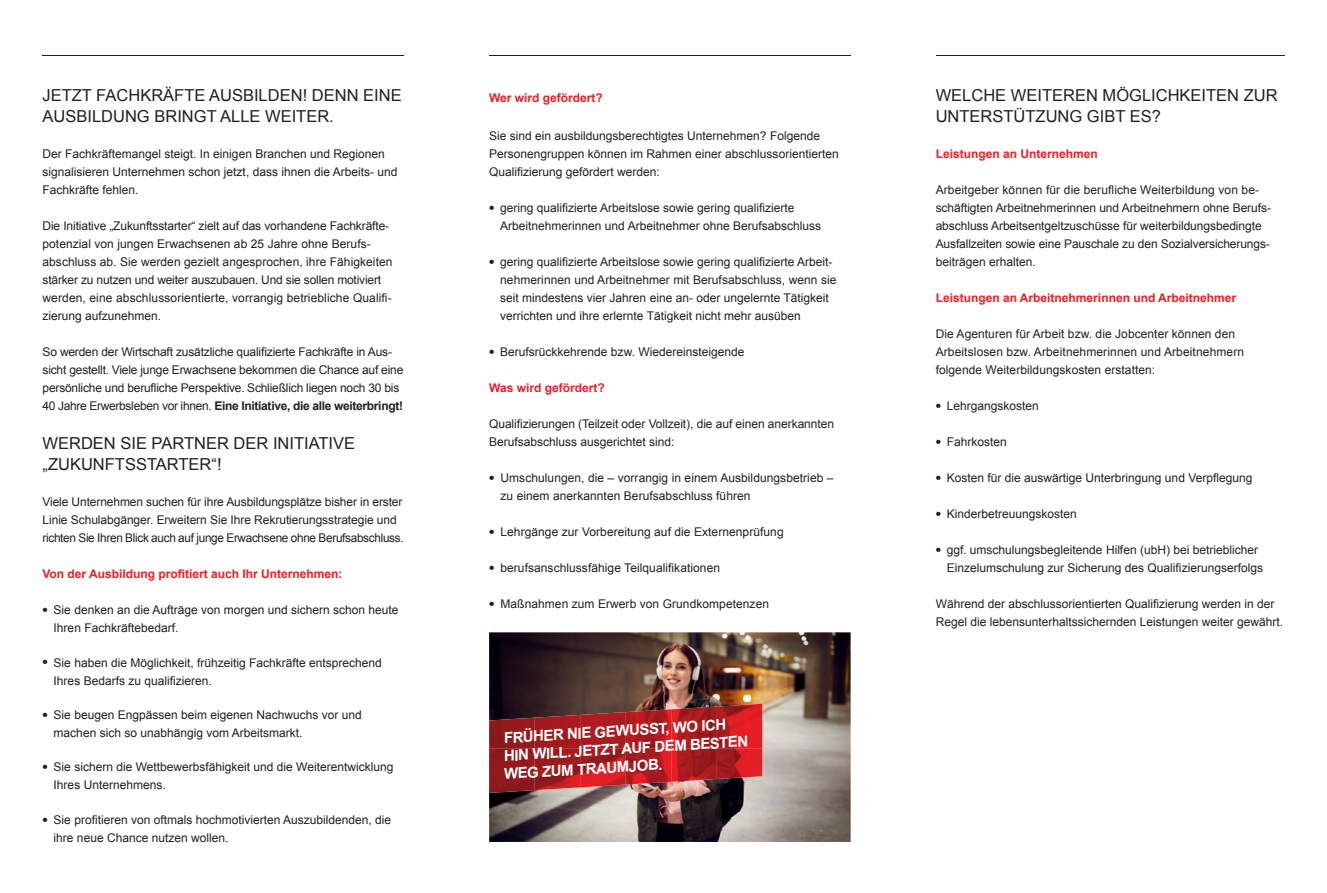
<style>
.page{position:relative;width:1327px;height:893px;background:#fff}
.page>*{position:absolute;margin:0;border:0;box-sizing:border-box;transform-origin:0 0}
.t1{font:16.5px/21px "Arial";color:#231f20}
.t2{font:700 15px/17.9px "Arial";color:#fff}
.t3{font:12px/18px "Arial";color:#231f20}
.t4{font:700 12px "Arial";color:#ee1d23}
.s1{font-weight:700}
.s2{font-weight:700;font-size:15px}
</style>
<div class="page">
<img style="left:489px;top:632px;width:361px;height:210px">
<hr style="left:43px;top:55px;width:361px;height:1px;background:#231f20">
<hr style="left:489px;top:55px;width:361px;height:1px;background:#231f20">
<hr style="left:935px;top:55px;width:349px;height:1px;background:#231f20">
<img style="left:489px;top:718px;width:46px;height:75px">
<img style="left:534px;top:715px;width:46px;height:75px">
<img style="left:580px;top:712px;width:46px;height:75px">
<img style="left:626px;top:709px;width:45px;height:76px">
<img style="left:671px;top:706px;width:46px;height:76px">
<img style="left:717px;top:704px;width:45px;height:75px">
<h1 class="t1" style="left:43px;top:85px;width:361px">JETZT FACHKRÄFTE AUSBILDEN! DENN EINE<br>AUSBILDUNG BRINGT ALLE WEITER.</h1>
<p class="t3" style="left:43px;top:145px;width:356px">Der Fachkräftemangel steigt. In einigen Branchen und Regionen signalisieren Unternehmen schon jetzt, dass ihnen die Arbeits- und<br>Fachkräfte fehlen.</p>
<p class="t3" style="left:43px;top:217px;width:351px">Die Initiative „Zukunftsstarter“ zielt auf das vorhandene Fachkräfte&shy;potenzial von jungen Erwachsenen ab 25 Jahre ohne Berufs&shy;abschluss ab. Sie werden gezielt angesprochen, ihre Fähigkeiten stärker zu nutzen und weiter auszubauen. Und sie sollen motiviert werden, eine abschlussorientierte, vorrangig betriebliche Quali fi&shy;zierung aufzunehmen.</p>
<p class="t3" style="left:43px;top:343px;width:362px">So werden der Wirtschaft zusätzliche qualifizierte Fachkräfte in Aus&shy;sicht gestellt. Viele junge Erwachsene bekommen die Chance auf eine persönliche und berufliche Perspektive. Schließlich liegen noch 30 bis 40 Jahre Erwerbsleben vor ihnen. <span class="s1">Eine Initiative, die alle weiterbringt!</span></p>
<h1 class="t1" style="left:43px;top:433px;width:314px">WERDEN SIE PARTNER DER INITIATIVE „ZUKUNFTSSTARTER“!</h1>
<p class="t3" style="left:43px;top:493px;width:363px">Viele Unternehmen suchen für ihre Ausbildungsplätze bisher in erster<br>Linie Schulabgänger. Erweitern Sie Ihre Rekrutierungsstrategie und richten Sie Ihren Blick auch auf junge Erwachsene ohne Berufsabschluss.</p>
<p class="t4" style="left:43px;top:566px;width:302px">Von der Ausbildung profitiert auch Ihr Unternehmen:</p>
<p class="t3" style="left:54px;top:601px;width:346px;text-indent:-11px"><span class="s2">•</span> Sie denken an die Aufträge von morgen und sichern schon heute<br>Ihren Fachkräftebedarf.</p>
<p class="t3" style="left:54px;top:654px;width:330px;text-indent:-11px"><span class="s2">•</span> Sie haben die Möglichkeit, frühzeitig Fachkräfte entsprechend<br>Ihres Bedarfs zu qualifizieren.</p>
<p class="t3" style="left:54px;top:706px;width:310px;text-indent:-11px"><span class="s2">•</span> Sie beugen Engpässen beim eigenen Nachwuchs vor und machen sich so unabhängig vom Arbeitsmarkt.</p>
<p class="t3" style="left:54px;top:758px;width:341px;text-indent:-11px"><span class="s2">•</span> Sie sichern die Wettbewerbsfähigkeit und die Weiterent wicklung<br>Ihres Unternehmens.</p>
<p class="t3" style="left:54px;top:811px;width:339px;text-indent:-11px"><span class="s2">•</span> Sie profitieren von oftmals hochmotivierten Auszubildenden, die ihre neue Chance nutzen wollen.</p>
<p class="t4" style="left:489px;top:89px;width:115px">Wer wird gefördert?</p>
<p class="t3" style="left:489px;top:127px;width:351px">Sie sind ein ausbildungsberechtigtes Unternehmen? Folgende<br>Personengruppen können im Rahmen einer abschlussorientierten<br>Qualifizierung gefördert werden:</p>
<p class="t3" style="left:500px;top:199px;width:322px;text-indent:-11px"><span class="s2">•</span> gering qualifizierte Arbeitslose sowie gering qualifizierte<br>Arbeitnehmerinnen und Arbeitnehmer ohne Berufsabschluss</p>
<p class="t3" style="left:500px;top:253px;width:338px;text-indent:-11px"><span class="s2">•</span> gering qualifizierte Arbeitslose sowie gering qualifizierte Arbeit&shy;nehmerinnen und Arbeitnehmer mit Berufsabschluss, wenn sie seit mindestens vier Jahren eine an- oder ungelernte Tätigkeit verrichten und ihre erlernte Tätigkeit nicht mehr ausüben</p>
<p class="t3" style="left:489px;top:343px;width:257px"><span class="s2">•</span> Berufsrückkehrende bzw. Wiedereinsteigende</p>
<p class="t4" style="left:489px;top:380px;width:117px">Was wird gefördert?</p>
<p class="t3" style="left:489px;top:415px;width:346px">Qualifizierungen (Teilzeit oder Vollzeit), die auf einen anerkannten<br>Berufsabschluss ausgerichtet sind:</p>
<p class="t3" style="left:500px;top:469px;width:334px;text-indent:-11px"><span class="s2">•</span> Umschulungen, die – vorrangig in einem Ausbildungsbetrieb – zu einem anerkannten Berufsabschluss führen</p>
<p class="t3" style="left:489px;top:523px;width:296px"><span class="s2">•</span> Lehrgänge zur Vorbereitung auf die Externenprüfung</p>
<p class="t3" style="left:489px;top:559px;width:232px"><span class="s2">•</span> berufsanschlussfähige Teilqualifikationen</p>
<p class="t3" style="left:489px;top:595px;width:281px"><span class="s2">•</span> Maßnahmen zum Erwerb von Grundkompetenzen</p>
<p class="t2" style="left:501px;top:730px;width:247px;rotate:-4deg">FRÜHER NIE GEWUSST, WO ICH<br>HIN WILL. JETZT AUF DEM BESTEN<br>WEG ZUM TRAUMJOB.</p>
<h1 class="t1" style="left:935px;top:85px;width:343px">WELCHE WEITEREN MÖGLICHKEITEN ZUR<br>UNTERSTÜTZUNG GIBT ES?</h1>
<p class="t4" style="left:935px;top:146px;width:164px">Leistungen an Unternehmen</p>
<p class="t3" style="left:935px;top:181px;width:337px">Arbeitgeber können für die berufliche Weiterbildung von be&shy;schäftigten Arbeitnehmerinnen und Arbeitnehmern ohne Berufs&shy;abschluss Arbeitsentgeltzuschüsse für weiterbildungsbedingte Ausfallzeiten sowie eine Pauschale zu den Sozialversicherungs&shy;beiträgen erhalten.</p>
<p class="t4" style="left:935px;top:290px;width:302px">Leistungen an Arbeitnehmerinnen und Arbeitnehmer</p>
<p class="t3" style="left:935px;top:325px;width:310px">Die Agenturen für Arbeit bzw. die Jobcenter können den<br>Arbeitslosen bzw. Arbeitnehmerinnen und Arbeitnehmern folgende Weiter bildungs kosten erstatten:</p>
<p class="t3" style="left:935px;top:397px;width:105px"><span class="s2">•</span> Lehrgangskosten</p>
<p class="t3" style="left:935px;top:433px;width:73px"><span class="s2">•</span> Fahrkosten</p>
<p class="t3" style="left:935px;top:469px;width:318px"><span class="s2">•</span> Kosten für die auswärtige Unterbringung und Verpflegung</p>
<p class="t3" style="left:935px;top:505px;width:143px"><span class="s2">•</span> Kinderbetreuungskosten</p>
<p class="t3" style="left:947px;top:541px;width:318px;text-indent:-11px"><span class="s2">•</span> ggf. umschulungsbegleitende Hilfen (ubH) bei betrieblicher<br>Einzelumschulung zur Sicherung des Qualifizierungserfolgs</p>
<p class="t3" style="left:935px;top:595px;width:349px">Während der abschlussorientierten Qualifizierung werden in der<br>Regel die lebensunterhaltssichernden Leistungen weiter gewährt.</p>
</div>
